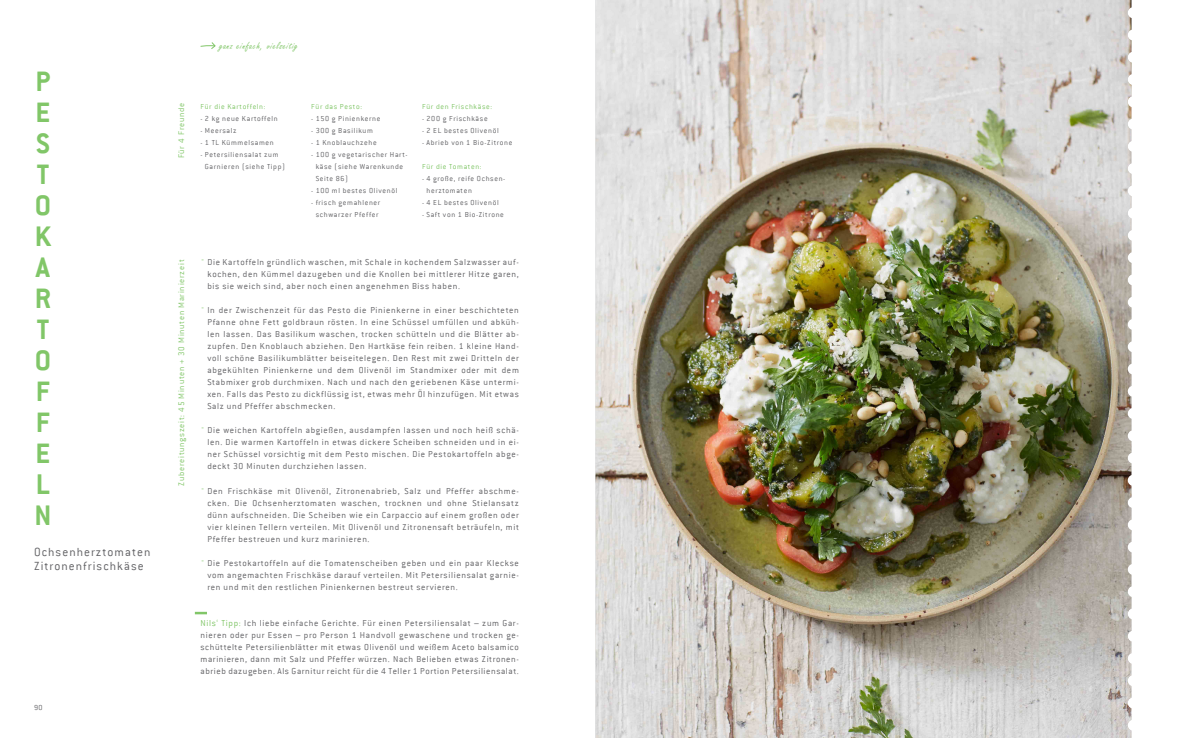
<style>
.page{position:relative;width:1191px;height:738px;background:#fff}
.page>*{position:absolute;margin:0;border:0;box-sizing:border-box;transform-origin:0 0}
.Rezept_Ueberschrift{font:700 31px/31px "Conduit ITC";color:#81c668;text-align:justify}
.Rezept_Ueberschrift-2{font:300 13px/14px "Conduit ITC";letter-spacing:.08em;color:#636366}
.Rezept_Kolumne_gruen{font:11px "Freestyle Script";letter-spacing:.06em;color:#81c668}
.Rezept_Tipp_Linie_Fl{font:300 9.5px/12px "Conduit ITC";letter-spacing:.07em;color:#636366;text-align:justify}
.Rezept_Info_gruen{font:300 9px "Conduit ITC";letter-spacing:.08em;color:#81c668}
.t1{font:300 8px/12px "Conduit ITC";letter-spacing:.08em;color:#636366}
.Rezept_Zutaten_Ueber{font:300 8px "Conduit ITC";letter-spacing:.08em;color:#81c668}
.s1{font-size:9px;color:#81c668}
.s2{color:#81c668}
</style>
<div class="page">
<svg style="left:195px;top:611px;width:12px;height:3px"></svg>
<svg style="left:200px;top:42px;width:16px;height:7px"></svg>
<img style="left:595px;top:0;width:536px;height:737px">
<p class="Rezept_Ueberschrift" style="left:34px;top:65px;width:19px">P E S T O K A R T O F F E L N</p>
<p class="Rezept_Ueberschrift-2" style="left:34px;top:544px;width:118px">Ochsenherztomaten<br>Zitronenfrischkäse</p>
<p class="t1" style="left:34px;top:700px;width:10px">90</p>
<p class="Rezept_Kolumne_gruen" style="left:219px;top:39px;width:80px">ganz einfach, vielseitig</p>
<p class="Rezept_Info_gruen" style="left:176px;top:158px;width:57px;rotate:-90deg">Für 4 Freunde</p>
<p class="Rezept_Zutaten_Ueber" style="left:200px;top:102px;width:66px">Für die Kartoffeln:</p>
<p class="t1" style="left:200px;top:112px;width:79px">- 2 kg neue Kartoffeln</p>
<p class="t1" style="left:200px;top:124px;width:37px">- Meersalz</p>
<p class="t1" style="left:200px;top:136px;width:75px">- 1 TL Kümmelsamen</p>
<p class="t1" style="left:205px;top:148px;width:82px;text-indent:-4px">- Petersiliensalat zum<br>Garnieren (siehe Tipp)</p>
<p class="Rezept_Zutaten_Ueber" style="left:311px;top:102px;width:52px">Für das Pesto:</p>
<p class="t1" style="left:311px;top:112px;width:71px">- 150 g Pinienkerne</p>
<p class="t1" style="left:311px;top:124px;width:63px">- 300 g Basilikum</p>
<p class="t1" style="left:311px;top:136px;width:67px">- 1 Knoblauchzehe</p>
<p class="t1" style="left:316px;top:148px;width:93px;text-indent:-4px">- 100 g vegetarischer Hart&shy;käse (siehe Warenkunde<br>Seite 86)</p>
<p class="t1" style="left:311px;top:184px;width:88px">- 100 ml bestes Olivenöl</p>
<p class="t1" style="left:311px;top:196px;width:71px;text-align:center">- frisch gemahlener schwarzer Pfeffer</p>
<p class="Rezept_Zutaten_Ueber" style="left:422px;top:102px;width:72px">Für den Frischkäse:</p>
<p class="t1" style="left:422px;top:112px;width:67px">- 200 g Frischkäse</p>
<p class="t1" style="left:422px;top:124px;width:78px">- 2 EL bestes Olivenöl</p>
<p class="t1" style="left:422px;top:136px;width:92px">- Abrieb von 1 Bio-Zitrone</p>
<p class="Rezept_Zutaten_Ueber" style="left:422px;top:162px;width:61px">Für die Tomaten:</p>
<p class="t1" style="left:426px;top:172px;width:80px;text-indent:-4px">- 4 große, reife Ochsen&shy;herztomaten</p>
<p class="t1" style="left:422px;top:196px;width:78px">- 4 EL bestes Olivenöl</p>
<p class="t1" style="left:422px;top:208px;width:83px">- Saft von 1 Bio-Zitrone</p>
<p class="Rezept_Info_gruen" style="left:176px;top:485px;width:227px;rotate:-90deg">Zubereitungszeit: 45 Minuten + 30 Minuten Marinierzeit</p>
<p class="Rezept_Tipp_Linie_Fl" style="left:207px;top:256px;width:313px;text-indent:-7px"><span class="s1">¯</span> Die Kartoffeln gründlich waschen, mit Schale in kochendem Salzwasser auf&shy;kochen, den Kümmel dazugeben und die Knollen bei mittlerer Hitze garen, bis sie weich sind, aber noch einen angenehmen Biss haben.</p>
<p class="Rezept_Tipp_Linie_Fl" style="left:207px;top:304px;width:313px;text-indent:-7px"><span class="s1">¯</span> In der Zwischenzeit für das Pesto die Pinienkerne in einer beschichteten Pfanne ohne Fett goldbraun rösten. In eine Schüssel umfüllen und abküh&shy;len lassen. Das Basilikum waschen, trocken schütteln und die Blätter ab&shy;zupfen. Den Knoblauch abziehen. Den Hartkäse fein reiben. 1 kleine Hand&shy;voll schöne Basilikumblätter beiseitelegen. Den Rest mit zwei Dritteln der abgekühlten Pinienkerne und dem Olivenöl im Standmixer oder mit dem Stabmixer grob durchmixen. Nach und nach den geriebenen Käse untermi&shy;xen. Falls das Pesto zu dickflüssig ist, etwas mehr Öl hinzufügen. Mit etwas Salz und Pfeffer abschmecken.</p>
<p class="Rezept_Tipp_Linie_Fl" style="left:207px;top:424px;width:313px;text-indent:-7px"><span class="s1">¯</span> Die weichen Kartoffeln abgießen, ausdampfen lassen und noch heiß schä&shy;len. Die warmen Kartoffeln in etwas dickere Scheiben schneiden und in ei&shy;ner Schüssel vorsichtig mit dem Pesto mischen. Die Pestokartoffeln abge&shy;deckt 30 Minuten durchziehen lassen.</p>
<p class="Rezept_Tipp_Linie_Fl" style="left:207px;top:484px;width:313px;text-indent:-7px"><span class="s1">¯</span> Den Frischkäse mit Olivenöl, Zitronenabrieb, Salz und Pfeffer abschme&shy;cken. Die Ochsenherztomaten waschen, trocknen und ohne Stielansatz dünn aufschneiden. Die Scheiben wie ein Carpaccio auf einem großen oder vier kleinen Tellern verteilen. Mit Olivenöl und Zitronensaft beträufeln, mit Pfeffer bestreuen und kurz marinieren.</p>
<p class="Rezept_Tipp_Linie_Fl" style="left:207px;top:556px;width:313px;text-indent:-7px"><span class="s1">¯</span> Die Pestokartoffeln auf die Tomatenscheiben geben und ein paar Kleckse vom angemachten Frischkäse darauf verteilen. Mit Petersiliensalat garnie&shy;ren und mit den restlichen Pinienkernen bestreut servieren.</p>
<p class="Rezept_Tipp_Linie_Fl" style="left:200px;top:616px;width:320px"><span class="s2">Nils‘ Tipp:</span> Ich liebe einfache Gerichte. Für einen Petersiliensalat – zum Gar&shy;nieren oder pur Essen – pro Person 1 Handvoll gewaschene und trocken ge&shy;schüttelte Petersilienblätter mit etwas Olivenöl und weißem Aceto balsamico marinieren, dann mit Salz und Pfeffer würzen. Nach Belieben etwas Zitronen&shy;abrieb dazugeben. Als Garnitur reicht für die 4 Teller 1 Portion Petersiliensalat.</p>
</div>
